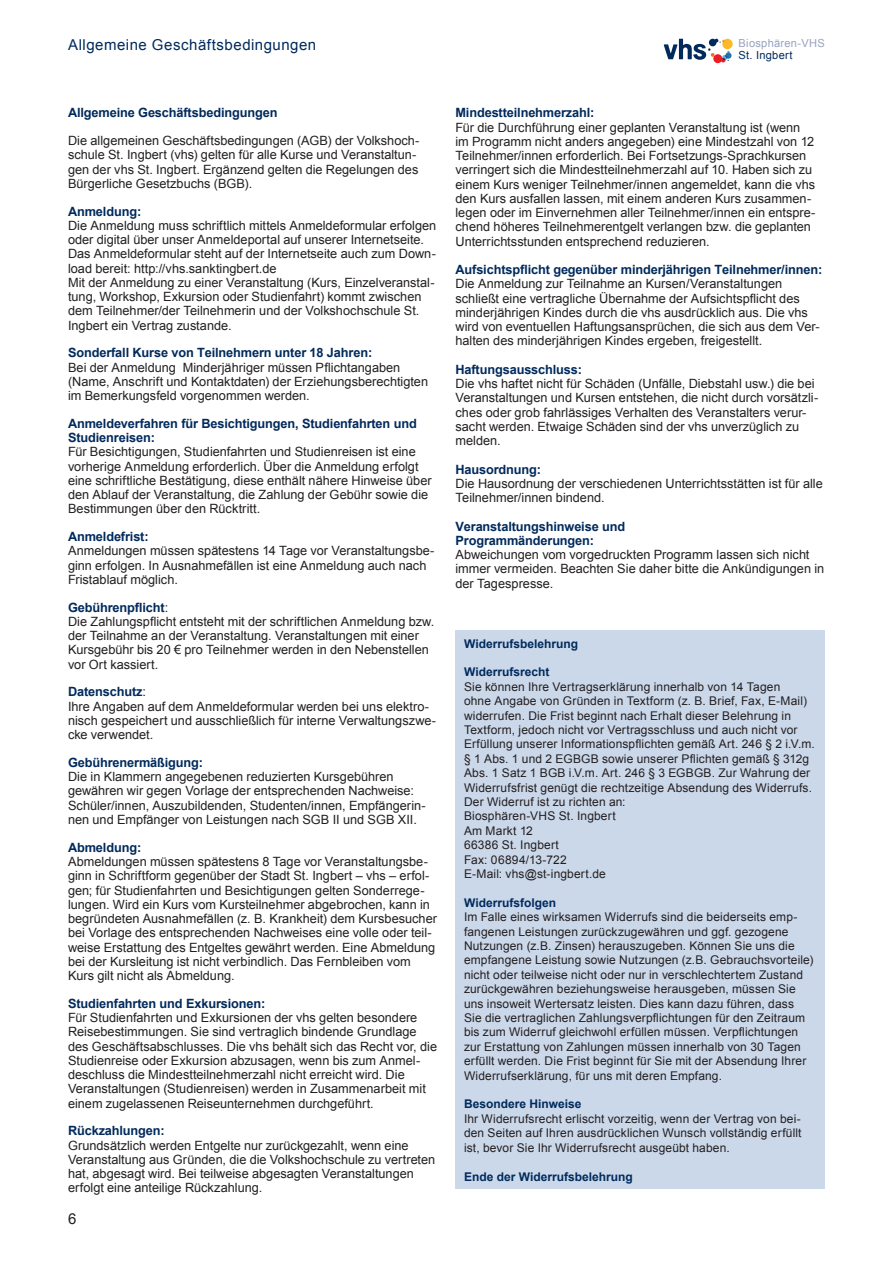
<style>
.page{position:relative;width:893px;height:1263px;background:#fff}
.page>*{position:absolute;margin:0;border:0;box-sizing:border-box;transform-origin:0 0}
.t1{font:15px "Arial";letter-spacing:.035em;color:#002a5c}
.t2{font:15px "Arial";color:#231f20}
.t3{font:12.75px/14.2px "Arial";color:#231f20}
.t4{font:700 12.75px/14.2px "Arial";letter-spacing:-.01em;color:#002a5c}
.t5{font:12px/14.4px "Arial";letter-spacing:.01em;color:#231f20}
.t6{font:700 12px "Arial";color:#002a5c}
.t7{font:11.1px "Arial";letter-spacing:.025em;color:#98a2be}
.t8{font:11.1px "Arial";letter-spacing:.025em;color:#002a5c}
.s1{font-weight:700;color:#002a5c}
</style>
<div class="page">
<svg style="left:664px;top:39px;width:69px;height:24px"></svg>
<div style="left:455px;top:630px;width:370px;height:559px;background:#cbd8ea"></div>
<p class="t1" style="left:68px;top:36px;width:250px">Allgemeine Geschäftsbedingungen</p>
<p class="t7" style="left:739px;top:37px;width:88px">Biosphären-VHS</p>
<p class="t8" style="left:739px;top:49px;width:55px">St. Ingbert</p>
<p class="t4" style="left:68px;top:106px;width:211px">Allgemeine Geschäftsbedingungen</p>
<p class="t3" style="left:68px;top:133px;width:353px">Die allgemeinen Geschäftsbedingungen (AGB) der Volkshoch&shy;schule St. Ingbert (vhs) gelten für alle Kurse und Veranstaltun&shy;gen der vhs St. Ingbert. Ergänzend gelten die Regelungen des Bürgerliche Gesetzbuchs (BGB).</p>
<p class="t4" style="left:68px;top:204px;width:75px">Anmeldung:</p>
<p class="t3" style="left:68px;top:218px;width:370px">Die Anmeldung muss schriftlich mittels Anmeldeformular erfolgen oder digital über unser Anmeldeportal auf unserer Internetseite.<br>Das Anmeldeformular steht auf der Internetseite auch zum Down&shy;load bereit: http://vhs.sanktingbert.de<br>Mit der Anmeldung zu einer Veranstaltung (Kurs, Einzelveranstal&shy;tung, Workshop, Exkursion oder Studienfahrt) kommt zwischen dem Teilnehmer/der Teilnehmerin und der Volkshochschule St.<br>Ingbert ein Vertrag zustande.</p>
<p class="t4" style="left:68px;top:346px;width:306px">Sonderfall Kurse von Teilnehmern unter 18 Jahren:</p>
<p class="t3" style="left:68px;top:360px;width:362px">Bei der Anmeldung Minderjähriger müssen Pflichtangaben (Name, Anschrift und Kontaktdaten) der Erziehungsberechtigten im Bemerkungsfeld vorgenommen werden.</p>
<p class="t4" style="left:68px;top:416px;width:350px">Anmeldeverfahren für Besichtigungen, Studienfahrten und<br>Studienreisen:</p>
<p class="t3" style="left:68px;top:445px;width:365px">Für Besichtigungen, Studienfahrten und Studienreisen ist eine vorherige Anmeldung erforderlich. Über die Anmeldung erfolgt eine schriftliche Bestätigung, diese enthält nähere Hinweise über den Ablauf der Veranstaltung, die Zahlung der Gebühr sowie die Bestimmungen über den Rücktritt.</p>
<p class="t4" style="left:68px;top:529px;width:82px">Anmeldefrist:</p>
<p class="t3" style="left:68px;top:544px;width:368px">Anmeldungen müssen spätestens 14 Tage vor Veranstaltungsbe&shy;ginn erfolgen. In Ausnahmefällen ist eine Anmeldung auch nach<br>Fristablauf möglich.</p>
<p class="t3" style="left:68px;top:600px;width:368px"><span class="s1">Gebührenpflicht</span>:<br>Die Zahlungspflicht entsteht mit der schriftlichen Anmeldung bzw. der Teilnahme an der Veranstaltung. Veranstaltungen mit einer Kursgebühr bis 20 € pro Teilnehmer werden in den Nebenstellen vor Ort kassiert.</p>
<p class="t3" style="left:68px;top:685px;width:370px"><span class="s1">Datenschutz</span>:<br>Ihre Angaben auf dem Anmeldeformular werden bei uns elektro&shy;nisch gespeichert und ausschließlich für interne Verwaltungszwe&shy;cke verwendet.</p>
<p class="t4" style="left:68px;top:755px;width:137px">Gebührenermäßigung:</p>
<p class="t3" style="left:68px;top:770px;width:359px">Die in Klammern angegebenen reduzierten Kursgebühren gewähren wir gegen Vorlage der entsprechenden Nachweise:<br>Schüler/innen, Auszubildenden, Studenten/innen, Empfängerin&shy;nen und Empfänger von Leistungen nach SGB II und SGB XII.</p>
<p class="t4" style="left:68px;top:840px;width:75px">Abmeldung:</p>
<p class="t3" style="left:68px;top:854px;width:370px">Abmeldungen müssen spätestens 8 Tage vor Veranstaltungsbe&shy;ginn in Schriftform gegenüber der Stadt St. Ingbert – vhs – erfol&shy;gen; für Studienfahrten und Besichtigungen gelten Sonderrege&shy;lungen. Wird ein Kurs vom Kursteilnehmer abgebrochen, kann in begründeten Ausnahmefällen (z. B. Krankheit) dem Kursbesucher bei Vorlage des entsprechenden Nachweises eine volle oder teil&shy;weise Erstattung des Entgeltes gewährt werden. Eine Abmeldung bei der Kursleitung ist nicht verbindlich. Das Fernbleiben vom Kurs gilt nicht als Abmeldung.</p>
<p class="t4" style="left:68px;top:996px;width:199px">Studienfahrten und Exkursionen:</p>
<p class="t3" style="left:68px;top:1010px;width:371px">Für Studienfahrten und Exkursionen der vhs gelten besondere Reisebestimmungen. Sie sind vertraglich bindende Grundlage des Geschäftsabschlusses. Die vhs behält sich das Recht vor, die Studienreise oder Exkursion abzusagen, wenn bis zum Anmel&shy;deschluss die Mindestteilnehmerzahl nicht erreicht wird. Die Veranstaltungen (Studienreisen) werden in Zusammenarbeit mit einem zugelassenen Reiseunternehmen durchgeführt.</p>
<p class="t4" style="left:68px;top:1124px;width:98px">Rückzahlungen:</p>
<p class="t3" style="left:68px;top:1138px;width:369px">Grundsätzlich werden Entgelte nur zurückgezahlt, wenn eine Veranstaltung aus Gründen, die die Volkshochschule zu vertreten hat, abgesagt wird. Bei teilweise abgesagten Veranstaltungen erfolgt eine anteilige Rückzahlung.</p>
<p class="t2" style="left:68px;top:1210px;width:10px">6</p>
<p class="t4" style="left:455px;top:106px;width:141px">Mindestteilnehmerzahl:</p>
<p class="t3" style="left:455px;top:120px;width:361px">Für die Durchführung einer geplanten Veranstaltung ist (wenn im Programm nicht anders angegeben) eine Mindestzahl von 12<br>Teilnehmer/innen erforderlich. Bei Fortsetzungs-Sprachkursen verringert sich die Mindestteilnehmerzahl auf 10. Haben sich zu einem Kurs weniger Teilnehmer/innen angemeldet, kann die vhs den Kurs ausfallen lassen, mit einem anderen Kurs zusammen&shy;legen oder im Einvernehmen aller Teilnehmer/innen ein entspre&shy;chend höheres Teilnehmerentgelt verlangen bzw. die geplanten Unterrichtsstunden entsprechend reduzieren.</p>
<p class="t4" style="left:455px;top:262px;width:368px">Aufsichtspflicht gegenüber minderjährigen Teilnehmer/innen:</p>
<p class="t3" style="left:455px;top:277px;width:366px">Die Anmeldung zur Teilnahme an Kursen/Veranstaltungen schließt eine vertragliche Übernahme der Aufsichtspflicht des minderjährigen Kindes durch die vhs ausdrücklich aus. Die vhs wird von eventuellen Haftungsansprüchen, die sich aus dem Ver&shy;halten des minderjährigen Kindes ergeben, freigestellt.</p>
<p class="t4" style="left:455px;top:362px;width:128px">Haftungsausschluss:</p>
<p class="t3" style="left:455px;top:376px;width:364px">Die vhs haftet nicht für Schäden (Unfälle, Diebstahl usw.) die bei Veranstaltungen und Kursen entstehen, die nicht durch vorsätzli&shy;ches oder grob fahrlässiges Verhalten des Veranstalters verur&shy;sacht werden. Etwaige Schäden sind der vhs unverzüglich zu melden.</p>
<p class="t4" style="left:455px;top:462px;width:87px">Hausordnung:</p>
<p class="t3" style="left:455px;top:476px;width:369px">Die Hausordnung der verschiedenen Unterrichtsstätten ist für alle<br>Teilnehmer/innen bindend.</p>
<p class="t4" style="left:455px;top:519px;width:171px">Veranstaltungshinweise und<br>Programmänderungen:</p>
<p class="t3" style="left:455px;top:548px;width:370px">Abweichungen vom vorgedruckten Programm lassen sich nicht immer vermeiden. Beachten Sie daher bitte die Ankündigungen in der Tagespresse.</p>
<p class="t6" style="left:464px;top:637px;width:116px">Widerrufsbelehrung</p>
<p class="t6" style="left:464px;top:665px;width:87px">Widerrufsrecht</p>
<p class="t5" style="left:464px;top:679px;width:352px">Sie können Ihre Vertragserklärung innerhalb von 14 Tagen<br>ohne Angabe von Gründen in Textform (z. B. Brief, Fax, E-Mail) widerrufen. Die Frist beginnt nach Erhalt dieser Belehrung in Textform, jedoch nicht vor Vertragsschluss und auch nicht vor Erfüllung unserer Informationspflichten gemäß Art. 246 § 2 i.V.m. § 1 Abs. 1 und 2 EGBGB sowie unserer Pflichten gemäß § 312g Abs. 1 Satz 1 BGB i.V.m. Art. 246 § 3 EGBGB. Zur Wahrung der Widerrufsfrist genügt die rechtzeitige Absendung des Widerrufs.<br>Der Widerruf ist zu richten an:<br>Biosphären-VHS St. Ingbert<br>Am Markt 12<br>66386 St. Ingbert<br>Fax: 06894/13-722<br>E-Mail: vhs@st-ingbert.de</p>
<p class="t6" style="left:464px;top:896px;width:94px">Widerrufsfolgen</p>
<p class="t5" style="left:464px;top:910px;width:351px">Im Falle eines wirksamen Widerrufs sind die beiderseits emp&shy;fangenen Leistungen zurückzugewähren und ggf. gezogene Nutzungen (z.B. Zinsen) herauszugeben. Können Sie uns die empfangene Leistung sowie Nutzungen (z.B. Gebrauchsvorteile) nicht oder teilweise nicht oder nur in verschlechtertem Zustand zurückgewähren beziehungsweise herausgeben, müssen Sie uns insoweit Wertersatz leisten. Dies kann dazu führen, dass Sie die vertraglichen Zahlungsverpflichtungen für den Zeitraum bis zum Widerruf gleichwohl erfüllen müssen. Verpflichtungen zur Erstattung von Zahlungen müssen innerhalb von 30 Tagen erfüllt werden. Die Frist beginnt für Sie mit der Absendung Ihrer Widerrufserklärung, für uns mit deren Empfang.</p>
<p class="t6" style="left:464px;top:1097px;width:119px">Besondere Hinweise</p>
<p class="t5" style="left:464px;top:1111px;width:339px;text-align:justify">Ihr Widerrufsrecht erlischt vorzeitig, wenn der Vertrag von bei&shy;den Seiten auf Ihren ausdrücklichen Wunsch vollständig erfüllt ist, bevor Sie Ihr Widerrufsrecht ausgeübt haben.</p>
<p class="t6" style="left:464px;top:1169px;width:170px">Ende der Widerrufsbelehrung</p>
</div>
